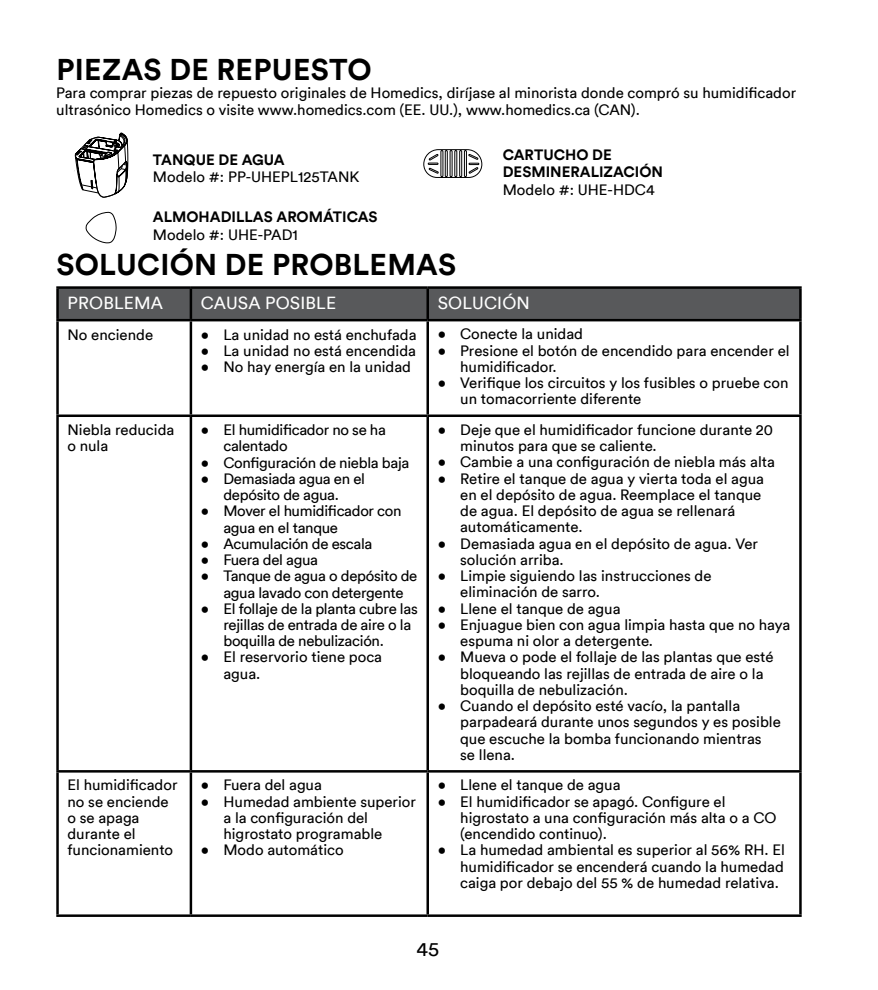
<style>
.page{position:relative;width:878px;height:990px;background:#fff}
.page>*{position:absolute;margin:0;border:0;box-sizing:border-box;transform-origin:0 0}
.t1{font:700 30px "Circular Std";letter-spacing:.01em;color:#000}
.t2{font:20px "Circular Std";color:#000}
.t3{font:17.5px "Circular Std";letter-spacing:.01em;color:#fff}
.t4{font:15px/16.2px "Circular Std";color:#000}
.t5{font:15px/16.2px "Circular Std";letter-spacing:-.02em;color:#000}
.t6{font:700 15px/17.5px "Circular Std";color:#000}
</style>
<div class="page">
<div style="left:59px;top:289px;width:740px;height:30px;background:#58595b"></div>
<hr style="left:56px;top:286px;width:135px;height:3px;background:#000">
<hr style="left:56px;top:289px;width:3px;height:30px;background:#000">
<hr style="left:191px;top:286px;width:237px;height:3px;background:#000">
<hr style="left:190px;top:289px;width:2px;height:30px;background:#000">
<hr style="left:428px;top:286px;width:373px;height:3px;background:#000">
<hr style="left:426px;top:289px;width:3px;height:30px;background:#000">
<hr style="left:799px;top:289px;width:2px;height:30px;background:#000">
<hr style="left:56px;top:319px;width:135px;height:2px;background:#000">
<hr style="left:56px;top:321px;width:3px;height:94px;background:#000">
<hr style="left:191px;top:319px;width:237px;height:2px;background:#000">
<hr style="left:190px;top:321px;width:2px;height:94px;background:#000">
<hr style="left:428px;top:319px;width:373px;height:2px;background:#000">
<hr style="left:426px;top:321px;width:3px;height:94px;background:#000">
<hr style="left:799px;top:321px;width:2px;height:94px;background:#000">
<hr style="left:56px;top:415px;width:135px;height:2px;background:#000">
<hr style="left:56px;top:417px;width:3px;height:353px;background:#000">
<hr style="left:191px;top:415px;width:237px;height:2px;background:#000">
<hr style="left:190px;top:417px;width:2px;height:353px;background:#000">
<hr style="left:428px;top:415px;width:373px;height:2px;background:#000">
<hr style="left:426px;top:417px;width:3px;height:353px;background:#000">
<hr style="left:799px;top:417px;width:2px;height:353px;background:#000">
<hr style="left:56px;top:770px;width:135px;height:3px;background:#000">
<hr style="left:56px;top:773px;width:3px;height:141px;background:#000">
<hr style="left:191px;top:770px;width:237px;height:3px;background:#000">
<hr style="left:190px;top:773px;width:2px;height:141px;background:#000">
<hr style="left:428px;top:770px;width:373px;height:3px;background:#000">
<hr style="left:426px;top:773px;width:3px;height:141px;background:#000">
<hr style="left:799px;top:773px;width:2px;height:141px;background:#000">
<hr style="left:56px;top:914px;width:135px;height:3px;background:#000">
<hr style="left:191px;top:914px;width:237px;height:3px;background:#000">
<hr style="left:428px;top:914px;width:373px;height:3px;background:#000">
<svg style="left:85px;top:212px;width:32px;height:32px"></svg>
<svg style="left:423px;top:149px;width:59px;height:29px"></svg>
<svg style="left:74px;top:132px;width:54px;height:65px"></svg>
<h1 class="t1" style="left:56px;top:50px;width:317px">PIEZAS DE REPUESTO</h1>
<p class="t4" style="left:56px;top:83px;width:741px;line-height:17.5px">Para comprar piezas de repuesto originales de Homedics, diríjase al minorista donde compró su humidificador ultrasónico Homedics o visite www.homedics.com (EE. UU.), www.homedics.ca (CAN).</p>
<p class="t6" style="left:153px;top:150px;width:133px">TANQUE DE AGUA</p>
<p class="t4" style="left:153px;top:168px;width:208px">Modelo #: PP-UHEPL125TANK</p>
<p class="t6" style="left:153px;top:208px;width:226px">ALMOHADILLAS AROMÁTICAS</p>
<p class="t4" style="left:153px;top:226px;width:146px">Modelo #: UHE-PAD1</p>
<p class="t6" style="left:502px;top:145px;width:162px">CARTUCHO DE<br>DESMINERALIZACIÓN</p>
<p class="t4" style="left:502px;top:181px;width:153px">Modelo #: UHE-HDC4</p>
<h1 class="t1" style="left:56px;top:245px;width:401px">SOLUCIÓN DE PROBLEMAS</h1>
<p class="t3" style="left:68px;top:292px;width:97px">PROBLEMA</p>
<p class="t3" style="left:201px;top:292px;width:137px">CAUSA POSIBLE</p>
<p class="t3" style="left:438px;top:292px;width:94px">SOLUCIÓN</p>
<p class="t4" style="left:68px;top:326px;width:87px">No enciende</p>
<p class="t4" style="left:201px;top:326px;width:217px">• La unidad no está enchufada</p>
<p class="t4" style="left:201px;top:342px;width:217px">• La unidad no está encendida</p>
<p class="t4" style="left:201px;top:358px;width:212px">• No hay energía en la unidad</p>
<p class="t4" style="left:438px;top:326px;width:147px">• Conecte la unidad</p>
<p class="t4" style="left:460px;top:342px;width:331px;text-indent:-22px">• Presione el botón de encendido para encender el humidificador.</p>
<p class="t4" style="left:460px;top:375px;width:330px;text-indent:-22px">• Verifique los circuitos y los fusibles o pruebe con un tomacorriente diferente</p>
<p class="t4" style="left:68px;top:421px;width:108px">Niebla reducida o nula</p>
<p class="t5" style="left:223px;top:421px;width:164px;text-indent:-22px">• El humidificador no se ha calentado</p>
<p class="t5" style="left:201px;top:454px;width:210px">• Configuración de niebla baja</p>
<p class="t5" style="left:201px;top:470px;width:166px;text-align:center">• Demasiada agua en el depósito de agua.</p>
<p class="t5" style="left:223px;top:503px;width:180px;text-indent:-22px">• Mover el humidificador con agua en el tanque</p>
<p class="t5" style="left:201px;top:535px;width:173px">• Acumulación de escala</p>
<p class="t5" style="left:201px;top:551px;width:119px">• Fuera del agua</p>
<p class="t5" style="left:201px;top:568px;width:218px;text-align:center">• Tanque de agua o depósito de agua lavado con detergente</p>
<p class="t5" style="left:223px;top:600px;width:196px;text-indent:-22px">• El follaje de la planta cubre las rejillas de entrada de aire o la boquilla de nebulización.</p>
<p class="t4" style="left:223px;top:649px;width:160px;text-indent:-22px">• El reservorio tiene poca agua.</p>
<p class="t4" style="left:68px;top:777px;width:111px">El humidificador no se enciende o se apaga durante el funcionamiento</p>
<p class="t4" style="left:201px;top:777px;width:123px">• Fuera del agua</p>
<p class="t4" style="left:223px;top:793px;width:194px;text-indent:-22px">• Humedad ambiente superior a la configuración del higrostato programable</p>
<p class="t4" style="left:201px;top:842px;width:144px">• Modo automático</p>
<p class="t4" style="left:460px;top:421px;width:314px;text-indent:-22px">• Deje que el humidificador funcione durante 20 minutos para que se caliente.</p>
<p class="t4" style="left:438px;top:454px;width:339px">• Cambie a una configuración de niebla más alta</p>
<p class="t4" style="left:460px;top:470px;width:305px;text-indent:-22px">• Retire el tanque de agua y vierta toda el agua en el depósito de agua. Reemplace el tanque de agua. El depósito de agua se rellenará automáticamente.</p>
<p class="t4" style="left:460px;top:535px;width:299px;text-indent:-22px">• Demasiada agua en el depósito de agua. Ver solución arriba.</p>
<p class="t4" style="left:460px;top:568px;width:253px;text-indent:-22px">• Limpie siguiendo las instrucciones de eliminación de sarro.</p>
<p class="t4" style="left:438px;top:600px;width:184px">• Llene el tanque de agua</p>
<p class="t4" style="left:460px;top:616px;width:332px;text-indent:-22px">• Enjuague bien con agua limpia hasta que no haya espuma ni olor a detergente.</p>
<p class="t4" style="left:460px;top:649px;width:315px;text-indent:-22px">• Mueva o pode el follaje de las plantas que esté bloqueando las rejillas de entrada de aire o la boquilla de nebulización.</p>
<p class="t4" style="left:460px;top:698px;width:322px;text-indent:-22px">• Cuando el depósito esté vacío, la pantalla parpadeará durante unos segundos y es posible que escuche la bomba funcionando mientras<br>se llena.</p>
<p class="t4" style="left:438px;top:777px;width:184px">• Llene el tanque de agua</p>
<p class="t4" style="left:460px;top:793px;width:318px;text-indent:-22px">• El humidificador se apagó. Configure el higrostato a una configuración más alta o a CO (encendido continuo).</p>
<p class="t4" style="left:460px;top:842px;width:326px;text-align:justify;text-indent:-22px">• La humedad ambiental es superior al 56% RH. El humidificador se encenderá cuando la humedad caiga por debajo del 55 % de humedad relativa.</p>
<h2 class="t2" style="left:416px;top:937px;width:24px">45</h2>
</div>
